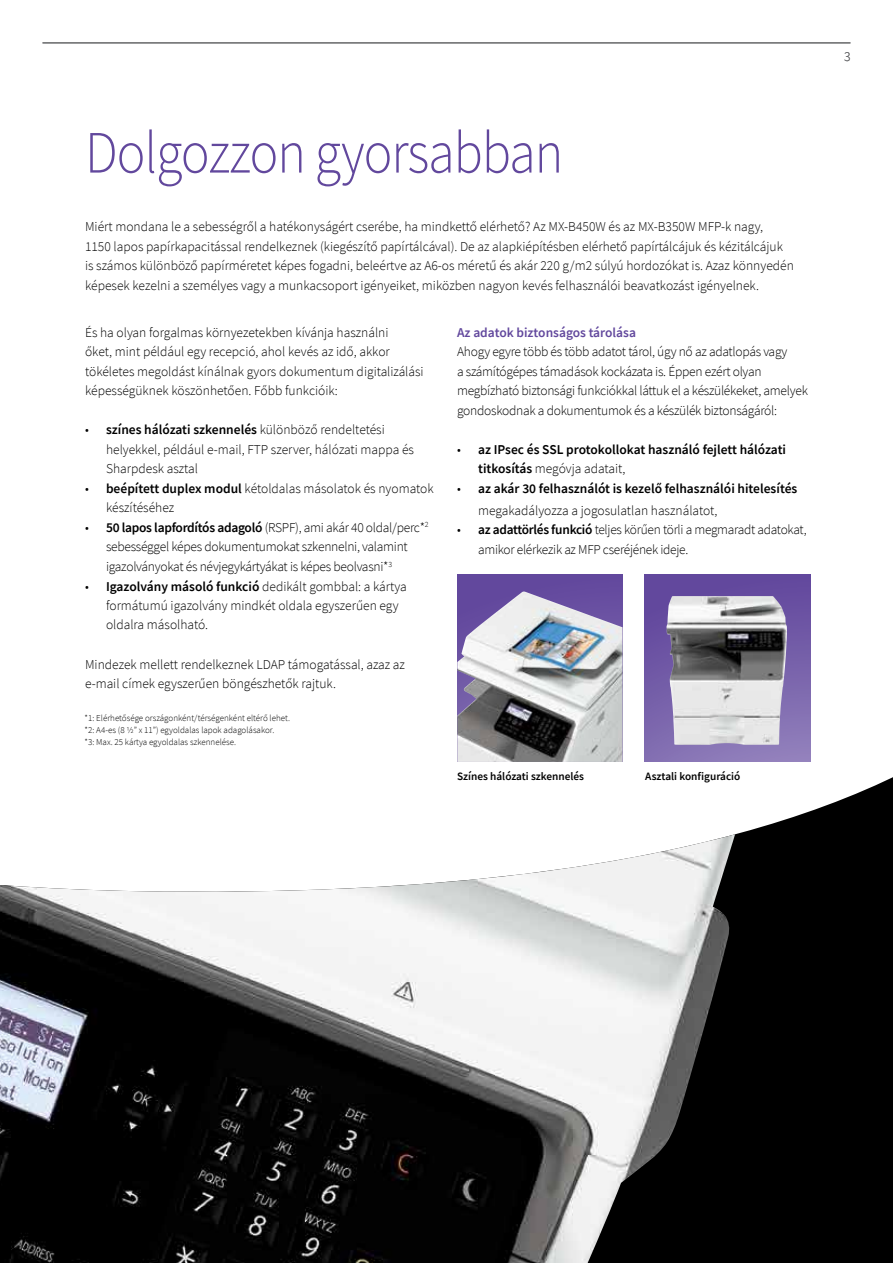
<style>
.page{position:relative;width:893px;height:1263px;background:#fff}
.page>*{position:absolute;margin:0;border:0;box-sizing:border-box;transform-origin:0 0}
.t1{font:300 60px "Source Sans Pro";letter-spacing:-.02em;color:#62489d;scale:.9 1}
.t2{font:300 13.5px/19.5px "Source Sans Pro";color:#000}
.t3{font:300 13.5px/19.5px "Source Sans Pro";letter-spacing:-.02em;color:#000}
.t4{font:600 13.5px/19.5px "Source Sans Pro";color:#000}
.t5{font:600 13.5px "Source Sans Pro";color:#62489d}
.t6{font:300 13.5px "Source Sans Pro";color:#636466}
.t7{font:600 11.25px "Source Sans Pro";color:#000}
.t8{font:300 9px/12px "Source Sans Pro";color:#000}
.s1{font-weight:600}
.s2{font-weight:300}
</style>
<div class="page">
<svg style="left:622px;top:693px;width:271px;height:570px;fill:#000"></svg>
<img style="left:0;top:834px;width:735px;height:429px">
<div style="left:645px;top:575px;width:165px;height:187px;background:linear-gradient(to bottom,#5e439a,#8c79b7)"></div>
<hr style="left:43px;top:43px;width:807px;height:1px;background:#636466">
<div style="left:457px;top:575px;width:165px;height:187px;background:#62489d"></div>
<img style="left:457px;top:591px;width:165px;height:171px">
<img style="left:666px;top:596px;width:121px;height:149px">
<h1 class="t1" style="left:85px;top:116px;width:533px">Dolgozzon gyorsabban</h1>
<p class="t2" style="left:85px;top:217px;width:710px">Miért mondana le a sebességről a hatékonyságért cserébe, ha mindkettő elérhető? Az MX-B450W és az MX-B350W MFP-k nagy,<br>1150 lapos papírkapacitással rendelkeznek (kiegészítő papírtálcával). De az alapkiépítésben elérhető papírtálcájuk és kézitálcájuk is számos különböző papírméretet képes fogadni, beleértve az A6-os méretű és akár 220 g/m2 súlyú hordozókat is. Azaz könnyedén képesek kezelni a személyes vagy a munkacsoport igényeiket, miközben nagyon kevés felhasználói beavatkozást igényelnek.</p>
<p class="t2" style="left:85px;top:323px;width:340px">És ha olyan forgalmas környezetekben kívánja használni<br>őket, mint például egy recepció, ahol kevés az idő, akkor tökéletes megoldást kínálnak gyors dokumentum digitalizálási képességüknek köszönhetően. Főbb funkcióik:</p>
<p class="t2" style="left:106px;top:420px;width:309px;text-indent:-21px">• <span class="s1">színes hálózati szkennelés</span> különböző rendeltetési helyekkel, például e-mail, FTP szerver, hálózati mappa és<br>Sharpdesk asztal</p>
<p class="t2" style="left:106px;top:479px;width:329px;text-indent:-21px">• <span class="s1">beépített duplex modul</span> kétoldalas másolatok és nyomatok készítéséhez</p>
<p class="t3" style="left:106px;top:518px;width:324px;text-indent:-21px">• <span class="s1">50 lapos lapfordítós adagoló</span> (RSPF), ami akár 40 oldal/perc*<sup>2 </sup>sebességgel képes dokumentumokat szkennelni, valamint igazolványokat és névjegykártyákat is képes beolvasni*<sup>3</sup></p>
<p class="t2" style="left:106px;top:576px;width:302px;text-indent:-21px">• <span class="s1">Igazolvány másoló funkció</span> dedikált gombbal: a kártya formátumú igazolvány mindkét oldala egyszerűen egy oldalra másolható.</p>
<p class="t2" style="left:85px;top:654px;width:321px">Mindezek mellett rendelkeznek LDAP támogatással, azaz az e-mail címek egyszerűen böngészhetők rajtuk.</p>
<p class="t5" style="left:457px;top:324px;width:180px">Az adatok biztonságos tárolása</p>
<p class="t3" style="left:457px;top:342px;width:352px">Ahogy egyre több és több adatot tárol, úgy nő az adatlopás vagy<br>a számítógépes támadások kockázata is. Éppen ezért olyan megbízható biztonsági funkciókkal láttuk el a készülékeket, amelyek gondoskodnak a dokumentumok és a készülék biztonságáról:</p>
<p class="t4" style="left:478px;top:440px;width:309px;text-indent:-21px"><span class="s2">•</span> az IPsec és SSL protokollokat használó fejlett hálózati titkosítás <span class="s2">megóvja adatait,</span></p>
<p class="t4" style="left:478px;top:477px;width:321px;line-height:21.6px;text-indent:-21px"><span class="s2">•</span> az akár 30 felhasználót is kezelő felhasználói hitelesítés <span class="s2">megakadályozza a jogosulatlan használatot,</span></p>
<p class="t3" style="left:478px;top:520px;width:330px;text-indent:-21px">• <span class="s1">az adattörlés funkció</span> teljes körűen törli a megmaradt adatokat, amikor elérkezik az MFP cseréjének ideje.</p>
<p class="t8" style="left:85px;top:712px;width:207px">*1: Elérhetősége országonként/térségenként eltérő lehet. *2: A4-es (8 1/2” x 11”) egyoldalas lapok adagolásakor.<br>*3: Max. 25 kártya egyoldalas szkennelése.</p>
<p class="t7" style="left:457px;top:769px;width:129px">Színes hálózati szkennelés</p>
<p class="t7" style="left:645px;top:769px;width:97px">Asztali konfiguráció</p>
<p class="t6" style="left:844px;top:48px;width:8px">3</p>
</div>
